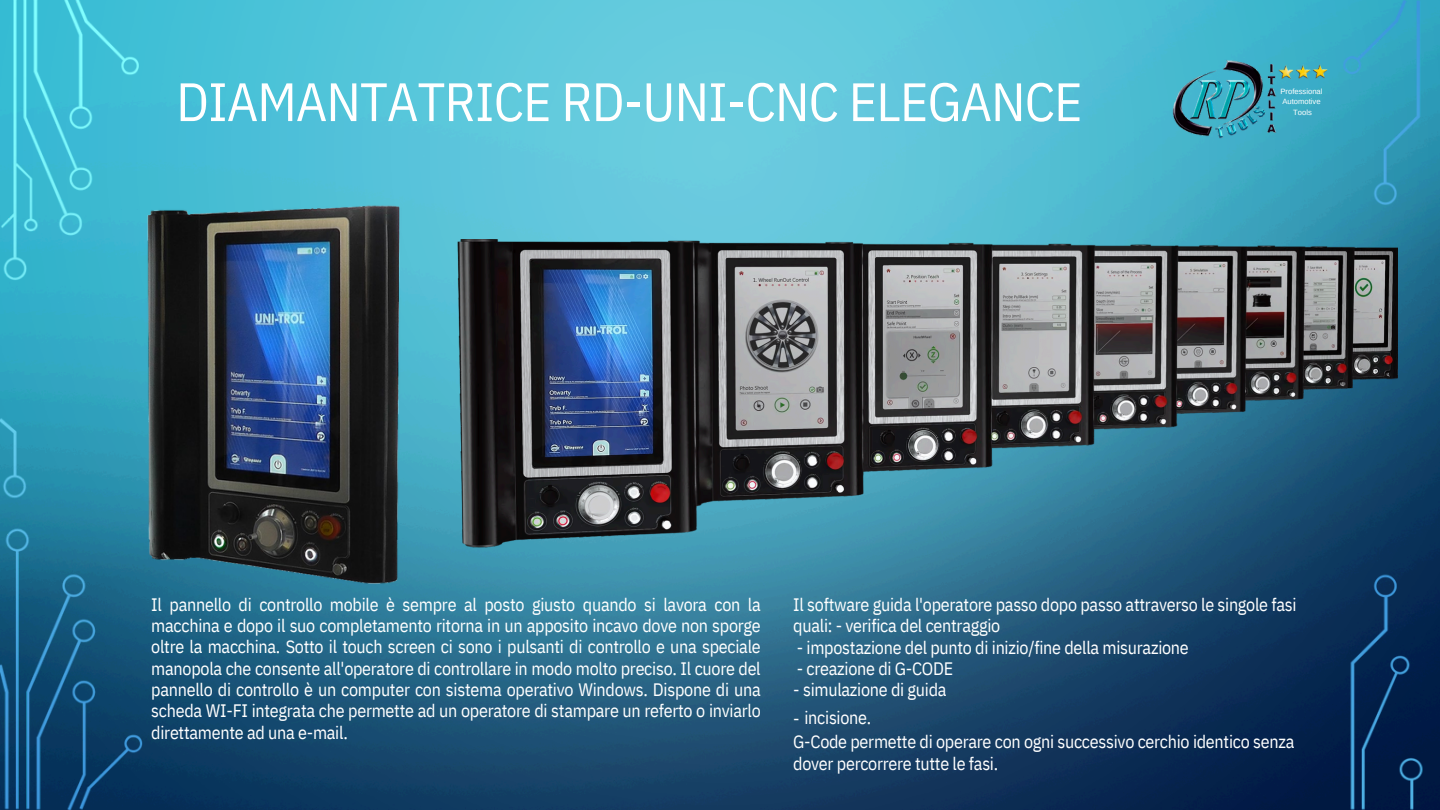
<style>
.page{position:relative;width:1440px;height:810px;background:#fff}
.page>*{position:absolute;margin:0;border:0;box-sizing:border-box;transform-origin:0 0}
.t1{font:54px "IBM Plex Sans Cond";letter-spacing:-.015em;color:#fff}
.t2{font:18px/21.3px "IBM Plex Sans Cond";letter-spacing:-.015em;color:#fff}
.t3{font:7.65px "Arimo";color:#fff}
</style>
<div class="page">
<img style="left:0;top:0;width:1440px;height:810px">
<img style="left:0;top:411px;width:42px;height:94px">
<img style="left:0;top:0;width:153px;height:296px">
<img style="left:0;top:521px;width:157px;height:289px">
<img style="left:1335px;top:0;width:93px;height:220px">
<img style="left:1342px;top:567px;width:87px;height:243px">
<img style="left:130px;top:192px;width:274px;height:411px">
<img style="left:438px;top:239px;width:960px;height:320px">
<img style="left:1168px;top:48px;width:173px;height:100px">
<h2 class="t1" style="left:176px;top:66px;width:908px">DIAMANTATRICE RD-UNI-CNC ELEGANCE</h2>
<h2 class="t3" style="left:1281px;top:87px;width:44px">Professional</h2>
<h2 class="t3" style="left:1282px;top:98px;width:40px">Automotive</h2>
<p class="t3" style="left:1293px;top:108px;width:20px">Tools</p>
<h1 class="t2" style="left:151px;top:593px;width:611px;text-align:justify">Il pannello di controllo mobile è sempre al posto giusto quando si lavora con la macchina e dopo il suo completamento ritorna in un apposito incavo dove non sporge oltre la macchina. Sotto il touch screen ci sono i pulsanti di controllo e una speciale manopola che consente all'operatore di controllare in modo molto preciso. Il cuore del pannello di controllo è un computer con sistema operativo Windows. Dispone di una scheda WI-FI integrata che permette ad un operatore di stampare un referto o inviarlo direttamente ad una e-mail.</h1>
<p class="t2" style="left:793px;top:593px;width:505px">Il software guida l'operatore passo dopo passo attraverso le singole fasi quali: - verifica del centraggio</p>
<p class="t2" style="left:797px;top:636px;width:394px">- impostazione del punto di inizio/fine della misurazione</p>
<p class="t2" style="left:797px;top:658px;width:158px">- creazione di G-CODE</p>
<p class="t2" style="left:793px;top:679px;width:155px">- simulazione di guida</p>
<p class="t2" style="left:793px;top:706px;width:80px">- incisione.</p>
<p class="t2" style="left:793px;top:731px;width:503px">G-Code permette di operare con ogni successivo cerchio identico senza dover percorrere tutte le fasi.</p>
</div>
